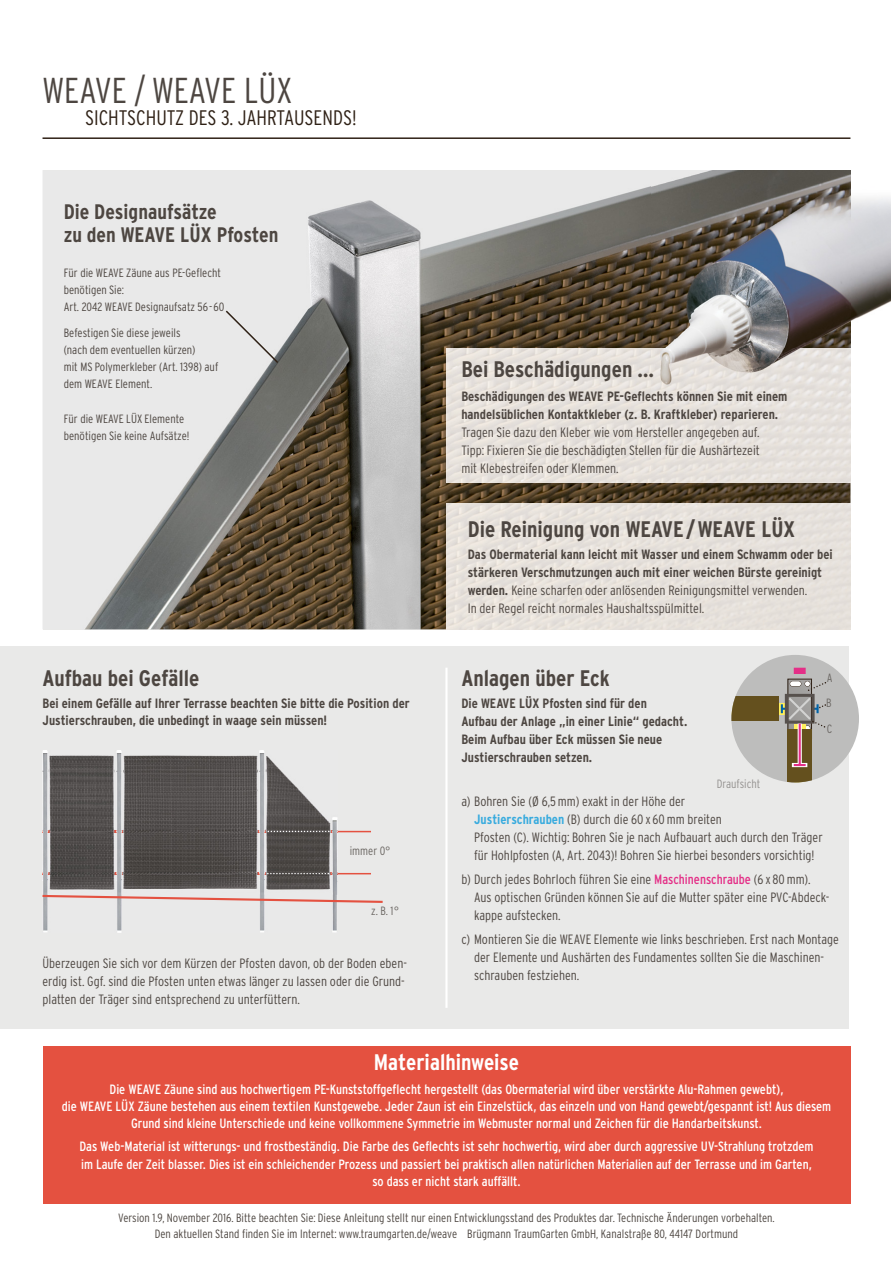
<style>
.page{position:relative;width:893px;height:1263px;background:#fff}
.page>*{position:absolute;margin:0;border:0;box-sizing:border-box;transform-origin:0 0}
.t1{font:300 condensed 36px "Interstate";color:#4d4641}
.t2{font:700 condensed 22.5px "Interstate";color:#4d4641}
.t3{font:700 condensed 22.5px "Interstate";color:#fff}
.t4{font:700 condensed 21px/23.2px "Interstate";color:#4d4641}
.t5{font:300 condensed 21px "Interstate";color:#2f2116}
.t6{font:300 condensed 13.5px/18px "Interstate";color:#4d4641}
.t7{font:condensed 13.5px/17.2px "Interstate";color:#fff;text-align:center}
.t8{font:700 condensed 13.5px/18px "Interstate";color:#4d4641}
.t9{font:300 condensed 12px/17.2px "Interstate";color:#4d4641}
.t10{font:300 condensed 12px "Interstate";color:#6b6763}
.t11{font:300 condensed 12px "Interstate";color:#949290}
.s1{font-weight:300}
.s2{font-weight:700;color:#38abde}
.s3{font-weight:400;color:#e42f87}
</style>
<div class="page">
<div style="left:43px;top:1046px;width:807px;height:157px;background:#e45140"></div>
<div style="left:0;top:646px;width:848px;height:383px;background:#e9e9e8"></div>
<img style="left:43px;top:170px;width:807px;height:459px">
<hr style="left:43px;top:137px;width:807px;height:2px;background:#2f2116">
<img style="left:446px;top:349px;width:206px;height:134px">
<img style="left:652px;top:390px;width:198px;height:93px">
<div style="left:446px;top:504px;width:404px;height:125px;background:#e6e1db"></div>
<svg style="left:224px;top:309px;width:56px;height:56px;background:#dfdede"></svg>
<img style="left:652px;top:170px;width:239px;height:220px">
<img style="left:850px;top:349px;width:1px;height:41px">
<hr style="left:43px;top:873px;width:328px;height:1px;background:#e45140">
<hr style="left:43px;top:831px;width:328px;height:1px;background:#e45140">
<hr style="left:445px;top:668px;width:3px;height:340px;background:#fff">
<img style="left:43px;top:751px;width:294px;height:182px">
<img style="left:43px;top:873px;width:294px;height:1px">
<img style="left:43px;top:831px;width:294px;height:1px">
<svg style="left:42px;top:894px;width:341px;height:10px"></svg>
<svg style="left:268px;top:831px;width:61px;height:1px"></svg>
<svg style="left:267px;top:873px;width:62px;height:1px"></svg>
<div style="left:731px;top:655px;width:128px;height:127px;background:#bdbdbc;border-radius:50%"></div>
<svg style="left:779px;top:703px;width:2px;height:12px"></svg>
<img style="left:731px;top:697px;width:48px;height:24px">
<img style="left:788px;top:738px;width:24px;height:44px">
<div style="left:794px;top:668px;width:12px;height:6px;background:#e42f87"></div>
<svg style="left:798px;top:738px;width:4px;height:25px"></svg>
<svg style="left:792px;top:763px;width:15px;height:4px"></svg>
<svg style="left:794px;top:764px;width:12px;height:2px"></svg>
<hr style="left:799px;top:724px;width:2px;height:41px;background:#e42f87">
<svg style="left:781px;top:679px;width:45px;height:59px"></svg>
<h1 class="t1" style="left:43px;top:77px;width:251px">WEAVE / WEAVE LÜX</h1>
<h3 class="t5" style="left:85px;top:110px;width:273px">SICHTSCHUTZ DES 3. JAHRTAUSENDS!</h3>
<h3 class="t4" style="left:64px;top:201px;width:216px">Die Designaufsätze<br>zu den WEAVE LÜX Pfosten</h3>
<p class="t9" style="left:64px;top:265px;width:162px">Für die WEAVE Zäune aus PE-Geflecht benötigen Sie:<br>Art. 2042 WEAVE Designaufsatz 56-60</p>
<p class="t9" style="left:64px;top:325px;width:156px">Befestigen Sie diese jeweils<br>(nach dem eventuellen kürzen)<br>mit MS Polymerkleber (Art. 1398) auf dem WEAVE Element.</p>
<p class="t9" style="left:64px;top:411px;width:127px">Für die WEAVE LÜX Elemente benötigen Sie keine Aufsätze!</p>
<h2 class="t2" style="left:43px;top:669px;width:158px">Aufbau bei Gefälle</h2>
<p class="t8" style="left:43px;top:696px;width:369px;line-height:16.5px">Bei einem Gefälle auf Ihrer Terrasse beachten Sie bitte die Position der<br>Justierschrauben, die unbedingt in waage sein müssen!</p>
<p class="t10" style="left:350px;top:846px;width:42px">immer 0°</p>
<p class="t10" style="left:371px;top:906px;width:29px">z. B. 1°</p>
<p class="t6" style="left:43px;top:955px;width:366px">Überzeugen Sie sich vor dem Kürzen der Pfosten davon, ob der Boden eben&shy;erdig ist. Ggf. sind die Pfosten unten etwas länger zu lassen oder die Grund&shy;platten der Träger sind entsprechend zu unterfüttern.</p>
<h2 class="t2" style="left:461px;top:361px;width:194px">Bei Beschädigungen …</h2>
<p class="t8" style="left:461px;top:389px;width:328px">Beschädigungen des WEAVE PE-Geflechts können Sie mit einem handelsüblichen Kontaktkleber (z. B. Kraftkleber) reparieren.</p>
<p class="t6" style="left:461px;top:425px;width:300px;text-align:justify">Tragen Sie dazu den Kleber wie vom Hersteller angegeben auf.<br>Tipp: Fixieren Sie die beschädigten Stellen für die Aushärtezeit mit Klebestreifen oder Klemmen.</p>
<h2 class="t2" style="left:468px;top:520px;width:329px">Die Reinigung von WEAVE/WEAVE LÜX</h2>
<p class="t8" style="left:468px;top:547px;width:367px">Das Obermaterial kann leicht mit Wasser und einem Schwamm oder bei stärkeren Verschmutzungen auch mit einer weichen Bürste gereinigt werden. <span class="s1">Keine scharfen oder anlösenden Reinigungsmittel verwenden.<br>In der Regel reicht normales Haushaltsspülmittel.</span></p>
<h2 class="t2" style="left:461px;top:669px;width:150px">Anlagen über Eck</h2>
<p class="t8" style="left:461px;top:695px;width:227px">Die WEAVE LÜX Pfosten sind für den<br>Aufbau der Anlage „in einer Linie“ gedacht.<br>Beim Aufbau über Eck müssen Sie neue Justierschrauben setzen.</p>
<p class="t6" style="left:474px;top:793px;width:350px;text-indent:-13px">a) Bohren Sie (Ø 6,5 mm) exakt in der Höhe der<br><span class="s2">Justierschrauben</span> (B) durch die 60 x 60 mm breiten<br>Pfosten (C). Wichtig: Bohren Sie je nach Aufbauart auch durch den Träger für Hohlpfosten (A, Art. 2043)! Bohren Sie hierbei besonders vorsichtig!</p>
<p class="t6" style="left:474px;top:871px;width:357px;text-indent:-13px">b) Durch jedes Bohrloch führen Sie eine <span class="s3">Maschinenschraube</span> (6 x 80 mm).<br>Aus optischen Gründen können Sie auf die Mutter später eine PVC-Abdeck&shy;kappe aufstecken.</p>
<p class="t6" style="left:474px;top:931px;width:366px;text-indent:-13px">c) Montieren Sie die WEAVE Elemente wie links beschrieben. Erst nach Montage der Elemente und Aushärten des Fundamentes sollten Sie die Maschinen&shy;schrauben festziehen.</p>
<p class="t10" style="left:827px;top:674px;width:7px">A</p>
<p class="t10" style="left:826px;top:698px;width:7px">B</p>
<p class="t10" style="left:827px;top:724px;width:7px">C</p>
<p class="t11" style="left:717px;top:779px;width:45px">Draufsicht</p>
<h2 class="t3" style="left:374px;top:1054px;width:147px">Materialhinweise</h2>
<p class="t7" style="left:62px;top:1081px;width:771px">Die WEAVE Zäune sind aus hochwertigem PE-Kunststoffgeflecht hergestellt (das Obermaterial wird über verstärkte Alu-Rahmen gewebt),<br>die WEAVE LÜX Zäune bestehen aus einem textilen Kunstgewebe. Jeder Zaun ist ein Einzelstück, das einzeln und von Hand gewebt/gespannt ist! Aus diesem<br>Grund sind kleine Unterschiede und keine vollkommene Symmetrie im Webmuster normal und Zeichen für die Handarbeitskunst.</p>
<p class="t7" style="left:79px;top:1139px;width:736px">Das Web-Material ist witterungs- und frostbeständig. Die Farbe des Geflechts ist sehr hochwertig, wird aber durch aggressive UV-Strahlung trotzdem im Laufe der Zeit blasser. Dies ist ein schleichender Prozess und passiert bei praktisch allen natürlichen Materialien auf der Terrasse und im Garten, so dass er nicht stark auffällt.</p>
<p class="t9" style="left:118px;top:1210px;width:658px;line-height:16.5px;text-align:center">Version 1.9, November 2016. Bitte beachten Sie: Diese Anleitung stellt nur einen Entwicklungsstand des Produktes dar. Technische Änderungen vorbehalten.<br>Den aktuellen Stand finden Sie im Internet: www.traumgarten.de/weave Brügmann TraumGarten GmbH, Kanalstraße 80, 44147 Dortmund</p>
</div>
